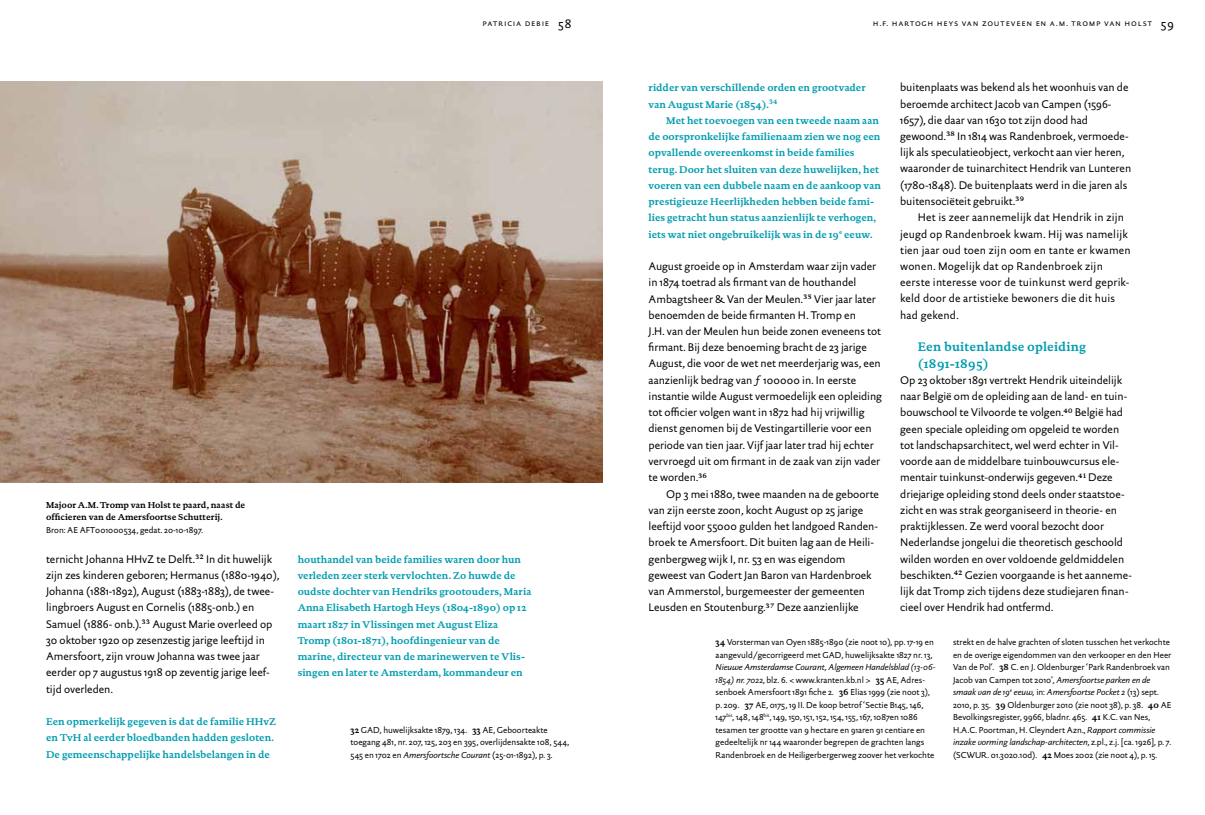
<style>
.page{position:relative;width:1205px;height:815px;background:#fff}
.page>*{position:absolute;margin:0;border:0;box-sizing:border-box;transform-origin:0 0}
.t1{font:700 12.5px/16.2px "DTL Documenta ST";letter-spacing:.01em;color:#009caf}
.t2{font:11.25px/16.2px "DTL Documenta Sans ST";color:#000}
.t3{font:700 10px/16.2px "DTL Documenta ST";color:#009caf}
.t4{font:8.75px/12.5px "DTL Documenta Sans ST";color:#000}
.t5{font:700 8.75px/12.5px "DTL Documenta ST";color:#000}
.t6{font:8.75px "DTL Documenta Sans T Caps";letter-spacing:.085em;color:#000}
.s1{font-size:12.5px}
.s2{font-family:"DTL Documenta ST";font-weight:700}
.s3{font-style:italic}
</style>
<div class="page">
<img style="left:0;top:81px;width:602px;height:401px">
<p class="t6" style="left:483px;top:18px;width:90px">patricia debie <span class="s1">58</span></p>
<p class="t5" style="left:46px;top:498px;width:201px">Majoor A.M. Tromp van Holst te paard, naast de officieren van de Amersfoortse Schutterij.</p>
<p class="t4" style="left:46px;top:523px;width:159px">Bron: AE AFT001000534, gedat. 20-10-1897.</p>
<p class="t2" style="left:46px;top:550px;width:235px">ternicht Johanna HHvZ te Delft.<sup>32</sup> In dit huwelijk zijn zes kinderen geboren; Hermanus (1880-1940), Johanna (1881-1892), August (1883-1883), de twee&shy;lingbroers August en Cornelis (1885-onb.) en Samuel (1886- onb.).<sup>33</sup> August Marie overleed op 30 oktober 1920 op zesenzestig jarige leeftijd in Amersfoort, zijn vrouw Johanna was twee jaar eerder op 7 augustus 1918 op zeventig jarige leef&shy;tijd overleden.</p>
<p class="t3" style="left:46px;top:713px;width:231px">Een opmerkelijk gegeven is dat de familie HHvZ en TvH al eerder bloedbanden hadden gesloten.<br>De gemeenschappelijke handelsbelangen in de</p>
<p class="t3" style="left:298px;top:551px;width:235px">houthandel van beide families waren door hun verleden zeer sterk vervlochten. Zo huwde de oudste dochter van Hendriks grootouders, Maria Anna Elisabeth Hartogh Heys (1804-1890) op 12 maart 1827 in Vlissingen met August Eliza Tromp (1801-1871), hoofdingenieur van de marine, directeur van de marinewerven te Vlis&shy;singen en later te Amsterdam, kommandeur en</p>
<p class="t4" style="left:350px;top:723px;width:220px"><span class="s2">32</span> GAD, huwelijksakte 1879, 134. <span class="s2">33</span> AE, Geboorteakte toegang 481, nr. 207, 125, 203 en 395, overlijdensakte 108, 544,<br>545 en 1702 en <span class="s3">Amersfoortsche Courant</span> (25-01-1892), p. 3.</p>
<p class="t6" style="left:873px;top:18px;width:302px">h.f. hartogh heys van zouteveen en a.m. tromp van holst <span class="s1">59</span></p>
<p class="t3" style="left:648px;top:80px;width:218px">ridder van verschillende orden en grootvader van August Marie (1854).<sup>34</sup></p>
<p class="t3" style="left:648px;top:112px;width:234px;text-indent:18px">Met het toevoegen van een tweede naam aan de oorspronkelijke familienaam zien we nog een opvallende overeenkomst in beide families terug. Door het sluiten van deze huwelijken, het voeren van een dubbele naam en de aankoop van prestigieuze Heerlijkheden hebben beide fami&shy;lies getracht hun status aanzienlijk te verhogen, iets wat niet ongebruikelijk was in de 19<sup>e</sup> eeuw.</p>
<p class="t2" style="left:648px;top:258px;width:235px">August groeide op in Amsterdam waar zijn vader in 1874 toetrad als firmant van de houthandel Ambagtsheer &amp; Van der Meulen.<sup>35</sup> Vier jaar later benoemden de beide firmanten H. Tromp en<br>J.H. van der Meulen hun beide zonen eveneens tot firmant. Bij deze benoeming bracht de 23 jarige August, die voor de wet net meerderjarig was, een aanzienlijk bedrag van ƒ 100000 in. In eerste instantie wilde August vermoedelijk een opleiding tot officier volgen want in 1872 had hij vrijwillig dienst genomen bij de Vestingartillerie voor een periode van tien jaar. Vijf jaar later trad hij echter vervroegd uit om firmant in de zaak van zijn vader te worden.<sup>36</sup></p>
<p class="t2" style="left:648px;top:485px;width:232px;text-indent:18px">Op 3 mei 1880, twee maanden na de geboorte van zijn eerste zoon, kocht August op 25 jarige leeftijd voor 55000 gulden het landgoed Randen&shy;broek te Amersfoort. Dit buiten lag aan de Heili&shy;genbergweg wijk I, nr. 53 en was eigendom geweest van Godert Jan Baron van Hardenbroek van Ammerstol, burgemeester der gemeenten Leusden en Stoutenburg.<sup>37</sup> Deze aanzienlijke</p>
<p class="t2" style="left:900px;top:79px;width:232px">buitenplaats was bekend als het woonhuis van de beroemde architect Jacob van Campen (1596- 1657), die daar van 1630 tot zijn dood had gewoond.<sup>38</sup> In 1814 was Randenbroek, vermoede&shy;lijk als speculatieobject, verkocht aan vier heren, waaronder de tuinarchitect Hendrik van Lunteren (1780-1848). De buitenplaats werd in die jaren als buitensociëteit gebruikt.<sup>39</sup></p>
<p class="t2" style="left:900px;top:209px;width:232px;text-indent:18px">Het is zeer aannemelijk dat Hendrik in zijn jeugd op Randenbroek kwam. Hij was namelijk tien jaar oud toen zijn oom en tante er kwamen wonen. Mogelijk dat op Randenbroek zijn eerste interesse voor de tuinkunst werd geprik&shy;keld door de artistieke bewoners die dit huis had gekend.</p>
<p class="t1" style="left:918px;top:339px;width:170px">Een buitenlandse opleiding (1891-1895)</p>
<p class="t2" style="left:900px;top:372px;width:233px">Op 23 oktober 1891 vertrekt Hendrik uiteindelijk naar België om de opleiding aan de land- en tuin&shy;bouwschool te Vilvoorde te volgen.<sup>40</sup> België had geen speciale opleiding om opgeleid te worden tot landschapsarchitect, wel werd echter in Vil&shy;voorde aan de middelbare tuinbouwcursus ele&shy;mentair tuinkunst-onderwijs gegeven.<sup>41</sup> Deze driejarige opleiding stond deels onder staatstoe&shy;zicht en was strak georganiseerd in theorie- en praktijklessen. Ze werd vooral bezocht door Nederlandse jongelui die theoretisch geschoold wilden worden en over voldoende geldmiddelen beschikten.<sup>42</sup> Gezien voorgaande is het aanneme&shy;lijk dat Tromp zich tijdens deze studiejaren finan&shy;cieel over Hendrik had ontfermd.</p>
<p class="t4" style="left:715px;top:636px;width:220px"><span class="s2">34</span> Vorsterman van Oyen 1885-1890 (zie noot 10), pp. 17-19 en aangevuld/gecorrigeerd met GAD, huwelijksakte 1827 nr. 13,</p>
<p class="t4" style="left:715px;top:661px;width:221px"><span class="s3">Nieuwe Amsterdamse Courant, Algemeen Handelsblad (13-06- 1854) nr. 7022</span>, blz. 6. &lt; www.kranten.kb.nl &gt; <span class="s2">35</span> AE, Adres&shy;senboek Amersfoort 1891 fiche 2. <span class="s2">36</span> Elias 1999 (zie noot 3), p. 209. <span class="s2">37</span> AE, 0175, 19 II. De koop betrof ‘Sectie B145, 146, 147<sup>bis</sup>, 148, 148<sup>bis</sup>, 149, 150, 151, 152, 154, 155, 167, 1087en 1086 tesamen ter grootte van 9 hectare en 91aren 91 centiare en gedeeltelijk nr 144 waaronder begrepen de grachten langs Randenbroek en de Heiligerbergerweg zoover het verkochte</p>
<p class="t4" style="left:953px;top:636px;width:220px">strekt en de halve grachten of sloten tusschen het verkochte en de overige eigendommen van den verkooper en den Heer Van de Pol‘. <span class="s2">38</span> C. en J. Oldenburger ‘Park Randenbroek van Jacob van Campen tot 2010’, <span class="s3">Amersfoortse parken en de smaak van de 19</span><sup>e</sup> <span class="s3">eeuw,</span> in: <span class="s3">Amersfoortse Pocket 2</span> (13) sept.<br>2010, p. 35. <span class="s2">39</span> Oldenburger 2010 (zie noot 38), p. 38. <span class="s2">40</span> AE Bevolkingsregister, 9966, bladnr. 465. <span class="s2">41</span> K.C. van Nes, H.A.C. Poortman, H. Cleyndert Azn., <span class="s3">Rapport commissie inzake vorming landschap-architecten</span>, z.pl., z.j. [ca. 1926], p. 7. (SCWUR. 01.3020.10d). <span class="s2">42</span> Moes 2002 (zie noot 4), p. 15.</p>
</div>
